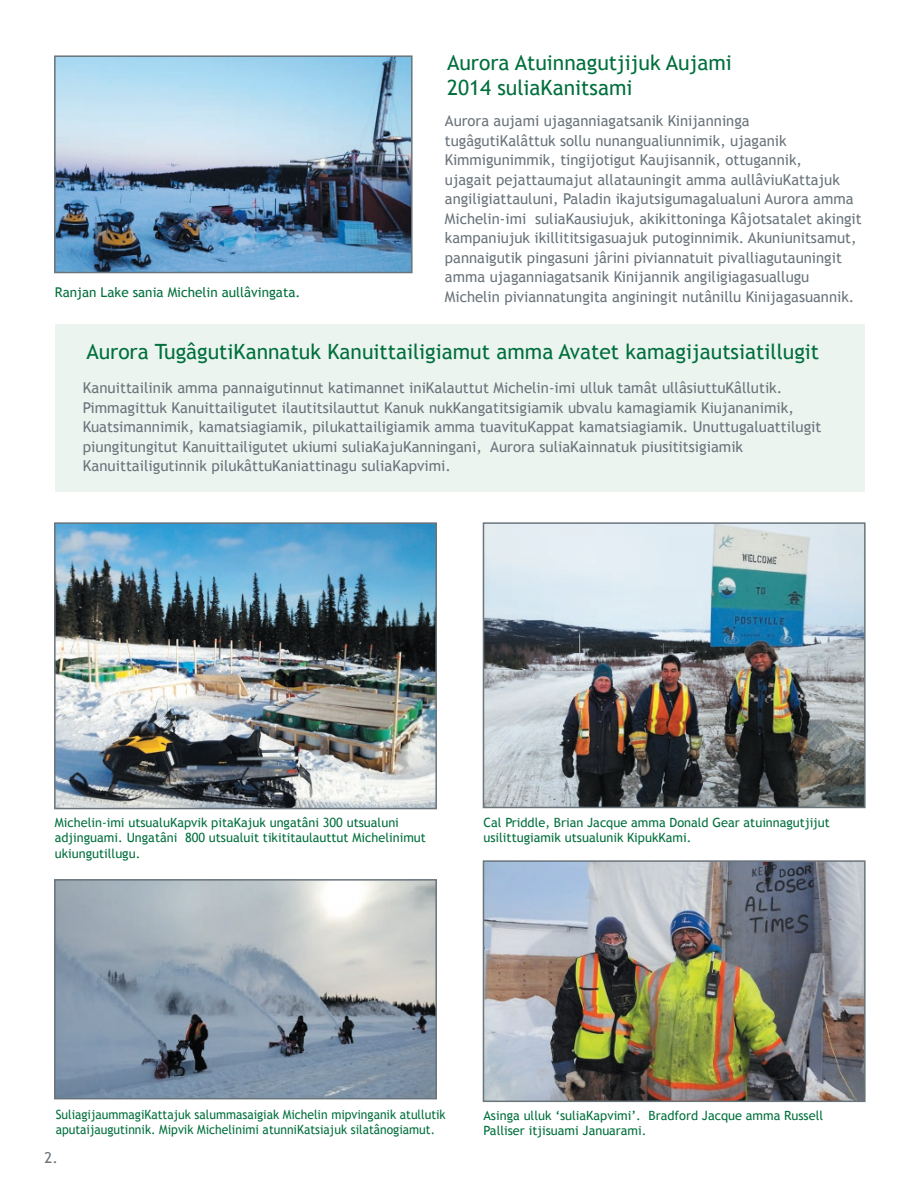
<style>
.page{position:relative;width:918px;height:1188px;background:#fff}
.page>*{position:absolute;margin:0;border:0;box-sizing:border-box;transform-origin:0 0}
.t1{font:21px/25.2px "Trebuchet MS";color:#006f3c}
.t2{font:15px/19.5px "Trebuchet MS";color:#6a747b}
.t3{font:13.5px "Trebuchet MS";color:#006f3c}
.t4{font:12.75px/15.3px "Trebuchet MS";color:#006f3c}
.t5{font:12.75px/15.3px "Trebuchet MS";color:#006f3c;scale:.95 1}
</style>
<div class="page">
<div style="left:55px;top:324px;width:810px;height:168px;background:#ebf4ef"></div>
<img style="left:57px;top:58px;width:353px;height:212px">
<div style="left:54px;top:55px;width:359px;height:218px;border:2px solid #6a747b"></div>
<img style="left:57px;top:525px;width:377px;height:281px">
<div style="left:54px;top:522px;width:383px;height:287px;border:2px solid #6a747b"></div>
<img style="left:486px;top:525px;width:377px;height:280px">
<div style="left:483px;top:522px;width:383px;height:286px;border:2px solid #6a747b"></div>
<img style="left:486px;top:863px;width:377px;height:236px">
<div style="left:483px;top:860px;width:383px;height:242px;border:2px solid #6a747b"></div>
<img style="left:57px;top:882px;width:377px;height:214px">
<div style="left:54px;top:879px;width:383px;height:220px;border:2px solid #6a747b"></div>
<h1 class="t1" style="left:447px;top:50px;width:286px">Aurora Atuinnagutjijuk Aujami<br>2014 suliaKanitsami</h1>
<p class="t2" style="left:445px;top:112px;width:418px">Aurora aujami ujaganniagatsanik Kinijanninga tugâgutiKalâttuk sollu nunangualiunnimik, ujaganik Kimmigunimmik, tingijotigut Kaujisannik, ottugannik,<br>ujagait pejattaumajut allatauningit amma aullâviuKattajuk angiligiattauluni, Paladin ikajutsigumagalualuni Aurora amma Michelin-imi suliaKausiujuk, akikittoninga Kâjotsatalet akingit kampaniujuk ikillititsigasuajuk putoginnimik. Akuniunitsamut, pannaigutik pingasuni jârini piviannatuit pivalliagutauningit amma ujaganniagatsanik Kinijannik angiligiagasuallugu Michelin piviannatungita anginingit nutânillu Kinijagasuannik.</p>
<h1 class="t1" style="left:86px;top:340px;width:734px">Aurora TugâgutiKannatuk Kanuittailigiamut amma Avatet kamagijautsiatillugit</h1>
<p class="t3" style="left:55px;top:285px;width:247px">Ranjan Lake sania Michelin aullâvingata.</p>
<p class="t2" style="left:83px;top:378px;width:740px">Kanuittailinik amma pannaigutinnut katimannet iniKalauttut Michelin-imi ulluk tamât ullâsiuttuKâllutik.<br>Pimmagittuk Kanuittailigutet ilautitsilauttut Kanuk nukKangatitsigiamik ubvalu kamagiamik Kiujananimik, Kuatsimannimik, kamatsiagiamik, pilukattailigiamik amma tuavituKappat kamatsiagiamik. Unuttugaluattilugit piungitungitut Kanuittailigutet ukiumi suliaKajuKanningani, Aurora suliaKainnatuk piusititsigiamik Kanuittailigutinnik pilukâttuKaniattinagu suliaKapvimi.</p>
<p class="t4" style="left:55px;top:815px;width:373px">Michelin-imi utsualuKapvik pitaKajuk ungatâni 300 utsualuni adjinguami. Ungatâni 800 utsualuit tikititaulauttut Michelinimut ukiungutillugu.</p>
<p class="t4" style="left:483px;top:815px;width:348px">Cal Priddle, Brian Jacque amma Donald Gear atuinnagutjijut usilittugiamik utsualunik KipukKami.</p>
<p class="t5" style="left:56px;top:1107px;width:412px">SuliagijaummagiKattajuk salummasaigiak Michelin mipvinganik atullutik aputaijaugutinnik. Mipvik Michelinimi atunniKatsiajuk silatânogiamut.</p>
<p class="t4" style="left:483px;top:1108px;width:341px">Asinga ulluk ‘suliaKapvimi’. Bradford Jacque amma Russell<br>Palliser itjisuami Januarami.</p>
<p class="t2" style="left:45px;top:1149px;width:15px">2.</p>
</div>
